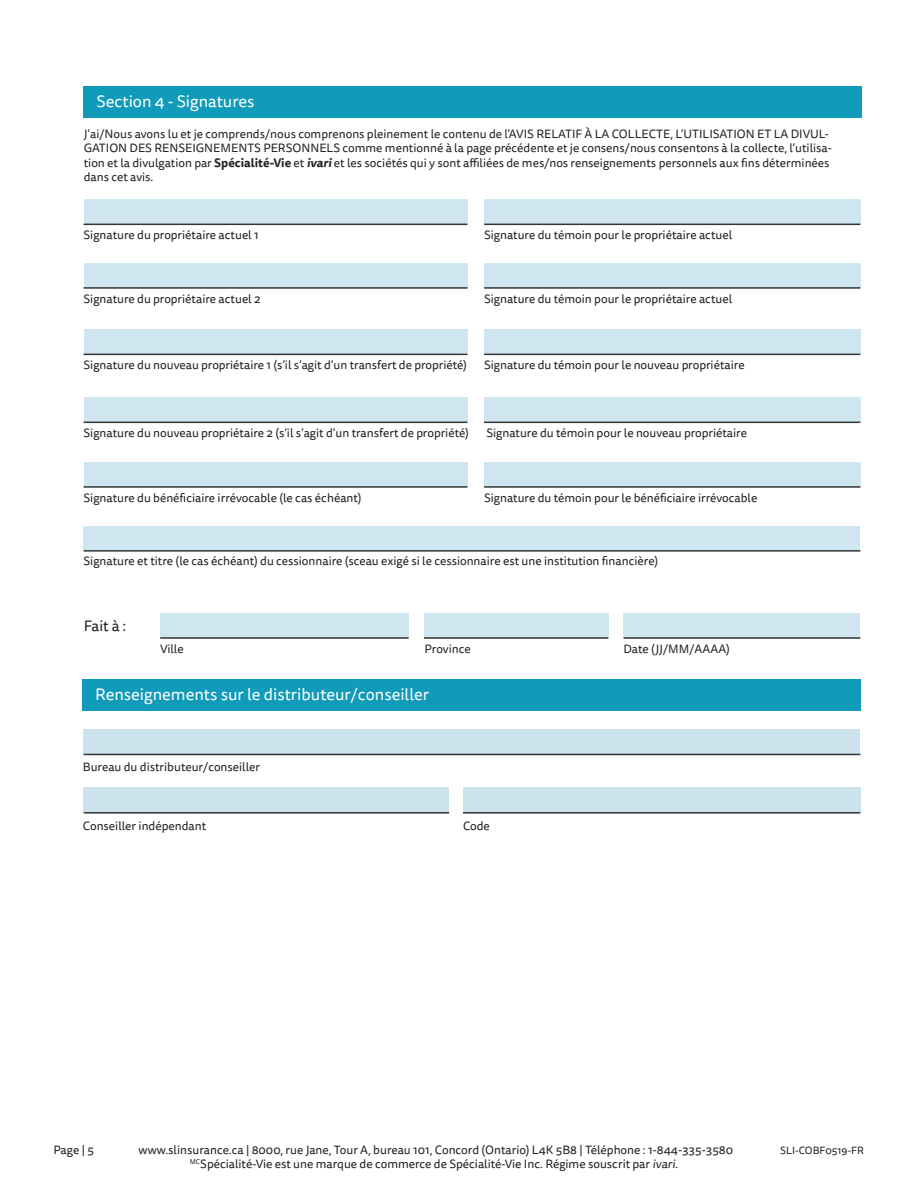
<style>
.page{position:relative;width:918px;height:1188px;background:#fff}
.page>*{position:absolute;margin:0;border:0;box-sizing:border-box;transform-origin:0 0}
.t1{font:16.5px "Tisa Sans Pro";color:#fff}
.t2{font:15px "Tisa Sans Pro";color:#231f20}
.t3{font:12px/14.4px "Tisa Sans Pro";color:#231f20}
.t4{font:10.5px "Tisa Sans Pro";color:#231f20}
.s1{font-weight:700}
</style>
<div class="page">
<div style="left:84px;top:199px;width:383px;height:25px;background:#cfe5ef"></div>
<hr style="left:84px;top:224px;width:383px;height:1px;background:#303533">
<div style="left:84px;top:263px;width:383px;height:24px;background:#cfe5ef"></div>
<hr style="left:84px;top:287px;width:383px;height:2px;background:#303533">
<div style="left:84px;top:329px;width:383px;height:25px;background:#cfe5ef"></div>
<hr style="left:84px;top:354px;width:383px;height:1px;background:#303533">
<div style="left:84px;top:397px;width:383px;height:25px;background:#cfe5ef"></div>
<hr style="left:84px;top:422px;width:383px;height:1px;background:#303533">
<div style="left:84px;top:462px;width:383px;height:24px;background:#cfe5ef"></div>
<hr style="left:84px;top:486px;width:383px;height:2px;background:#303533">
<div style="left:484px;top:199px;width:376px;height:25px;background:#cfe5ef"></div>
<hr style="left:484px;top:224px;width:376px;height:1px;background:#303533">
<div style="left:484px;top:263px;width:376px;height:24px;background:#cfe5ef"></div>
<hr style="left:484px;top:287px;width:376px;height:2px;background:#303533">
<div style="left:484px;top:329px;width:376px;height:25px;background:#cfe5ef"></div>
<hr style="left:484px;top:354px;width:376px;height:1px;background:#303533">
<div style="left:484px;top:397px;width:376px;height:25px;background:#cfe5ef"></div>
<hr style="left:484px;top:422px;width:376px;height:1px;background:#303533">
<div style="left:484px;top:462px;width:376px;height:24px;background:#cfe5ef"></div>
<hr style="left:484px;top:486px;width:376px;height:2px;background:#303533">
<div style="left:160px;top:613px;width:249px;height:24px;background:#cfe5ef"></div>
<hr style="left:160px;top:637px;width:249px;height:2px;background:#303533">
<div style="left:424px;top:613px;width:184px;height:24px;background:#cfe5ef"></div>
<hr style="left:424px;top:637px;width:184px;height:2px;background:#303533">
<div style="left:624px;top:613px;width:236px;height:24px;background:#cfe5ef"></div>
<hr style="left:624px;top:637px;width:236px;height:2px;background:#303533">
<div style="left:84px;top:527px;width:776px;height:23px;background:#cfe5ef"></div>
<hr style="left:84px;top:550px;width:776px;height:2px;background:#303533">
<div style="left:84px;top:86px;width:778px;height:32px;background:#119bba"></div>
<div style="left:84px;top:729px;width:776px;height:25px;background:#cce3ee"></div>
<div style="left:84px;top:788px;width:365px;height:24px;background:#cce3ee"></div>
<div style="left:463px;top:788px;width:397px;height:24px;background:#cce3ee"></div>
<hr style="left:84px;top:754px;width:776px;height:1px;background:#303433">
<hr style="left:84px;top:812px;width:365px;height:2px;background:#303433">
<hr style="left:463px;top:812px;width:397px;height:2px;background:#303433">
<div style="left:82px;top:679px;width:778px;height:31px;background:#119bba"></div>
<h1 class="t1" style="left:97px;top:90px;width:159px">Section 4 - Signatures</h1>
<p class="t3" style="left:84px;top:127px;width:750px">J’ai/Nous avons lu et je comprends/nous comprenons pleinement le contenu de l’AVIS RELATIF À LA COLLECTE, L’UTILISATION ET LA DIVUL-GATION DES RENSEIGNEMENTS PERSONNELS comme mentionné à la page précédente et je consens/nous consentons à la collecte, l’utilisa&shy;tion et la divulgation par <span class="s1">Spécialité-Vie</span> et <span class="s1">ivari</span>et les sociétés qui y sont affiliées de mes/nos renseignements personnels aux fins déterminées dans cet avis.</p>
<p class="t3" style="left:84px;top:228px;width:177px">Signature du propriétaire actuel 1</p>
<p class="t3" style="left:84px;top:292px;width:179px">Signature du propriétaire actuel 2</p>
<p class="t3" style="left:484px;top:228px;width:250px">Signature du témoin pour le propriétaire actuel</p>
<p class="t3" style="left:484px;top:292px;width:250px">Signature du témoin pour le propriétaire actuel</p>
<p class="t3" style="left:84px;top:358px;width:385px">Signature du nouveau propriétaire 1 (s’il s’agit d’un transfert de propriété)</p>
<p class="t3" style="left:484px;top:358px;width:262px">Signature du témoin pour le nouveau propriétaire</p>
<p class="t3" style="left:84px;top:426px;width:387px">Signature du nouveau propriétaire 2 (s’il s’agit d’un transfert de propriété)</p>
<p class="t3" style="left:486px;top:426px;width:262px">Signature du témoin pour le nouveau propriétaire</p>
<p class="t3" style="left:84px;top:491px;width:280px">Signature du bénéficiaire irrévocable (le cas échéant)</p>
<p class="t3" style="left:484px;top:491px;width:275px">Signature du témoin pour le bénéficiaire irrévocable</p>
<p class="t3" style="left:84px;top:554px;width:576px">Signature et titre (le cas échéant) du cessionnaire (sceau exigé si le cessionnaire est une institution financière)</p>
<p class="t2" style="left:84px;top:615px;width:44px">Fait à :</p>
<p class="t3" style="left:160px;top:642px;width:25px">Ville</p>
<p class="t3" style="left:425px;top:642px;width:48px">Province</p>
<p class="t3" style="left:624px;top:642px;width:108px">Date (JJ/MM/AAAA)</p>
<h1 class="t1" style="left:95px;top:683px;width:336px">Renseignements sur le distributeur/conseiller</h1>
<p class="t3" style="left:83px;top:760px;width:179px">Bureau du distributeur/conseiller</p>
<p class="t3" style="left:83px;top:819px;width:125px">Conseiller indépendant</p>
<p class="t3" style="left:463px;top:819px;width:28px">Code</p>
<p class="t3" style="left:54px;top:1142px;width:42px">Page | 5</p>
<p class="t3" style="left:139px;top:1142px;width:596px">www.slinsurance.ca | 8000, rue Jane, Tour A, bureau 101, Concord (Ontario) L4K 5B8 | Téléphone : 1-844-335-3580</p>
<p class="t4" style="left:780px;top:1143px;width:85px">SLI-COBF0519-FR</p>
<p class="t3" style="left:190px;top:1157px;width:490px"><sup>MC</sup>Spécialité-Vie est une marque de commerce de Spécialité-Vie Inc. Régime souscrit par ivari.</p>
</div>
